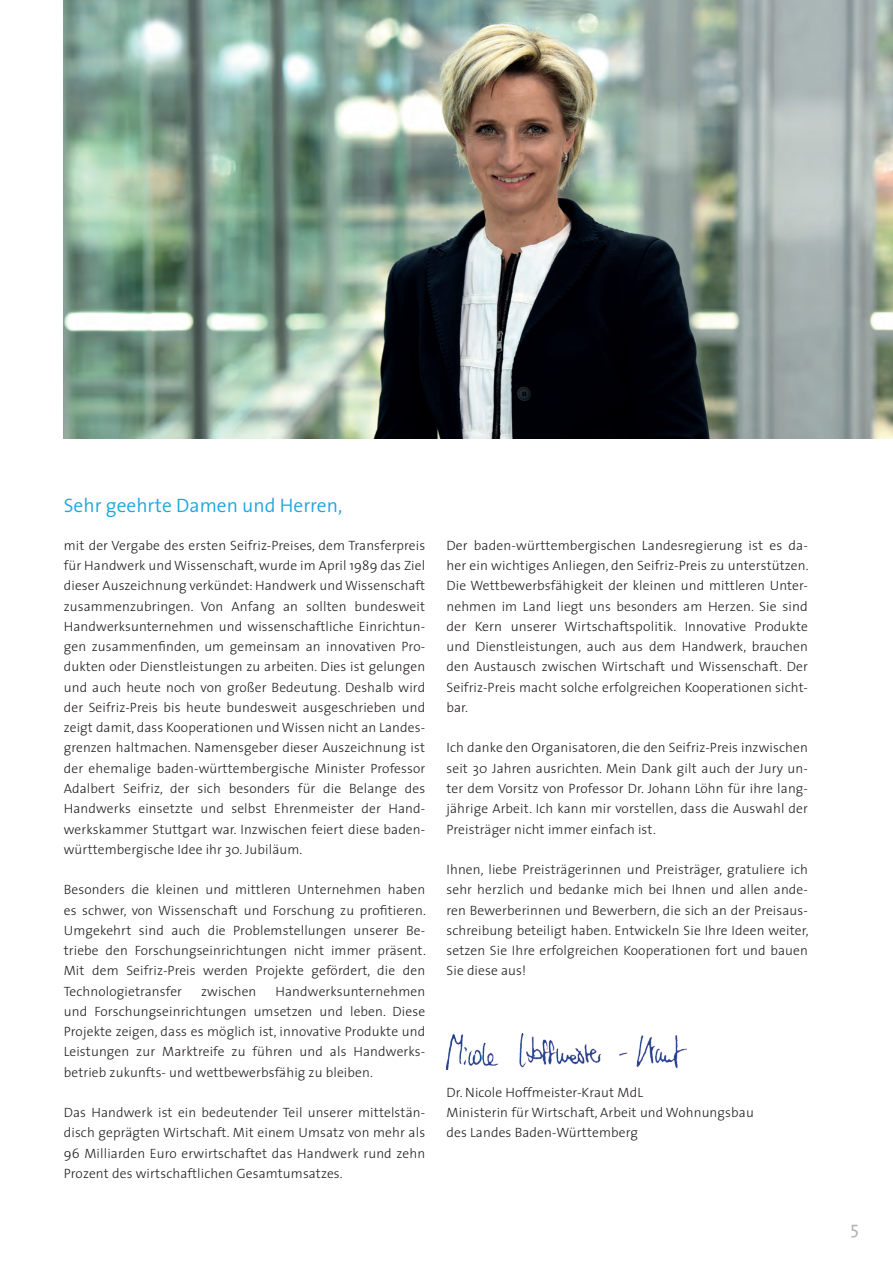
<style>
.page{position:relative;width:893px;height:1263px;background:#fff}
.page>*{position:absolute;margin:0;border:0;box-sizing:border-box;transform-origin:0 0}
.Subline{font:300 19.5px "The Sans";color:#1da6df}
.t1{font:18px "The Sans";color:#b2b3b7}
.Copy{font:300 13.5px/20.2px "The Sans";letter-spacing:.01em;color:#231f20;text-align:justify}
</style>
<div class="page">
<img style="left:446px;top:1033px;width:240px;height:36px">
<img style="left:64px;top:0;width:829px;height:438px">
<p class="Subline" style="left:64px;top:489px;width:280px">Sehr geehrte Damen und Herren,</p>
<p class="Copy" style="left:64px;top:535px;width:363px">mit der Vergabe des ersten Seifriz-Preises, dem Transferpreis für Handwerk und Wissenschaft, wurde im April 1989 das Ziel dieser Auszeichnung verkündet: Handwerk und Wissenschaft zusammenzubringen. Von Anfang an sollten bundesweit Handwerksunternehmen und wissenschaftliche Einrichtun&shy;gen zusammenfinden, um gemeinsam an innovativen Pro&shy;dukten oder Dienstleistungen zu arbeiten. Dies ist gelungen und auch heute noch von großer Bedeutung. Deshalb wird der Seifriz-Preis bis heute bundesweit ausgeschrieben und zeigt damit, dass Kooperationen und Wissen nicht an Landes&shy;grenzen haltmachen. Namensgeber dieser Auszeichnung ist der ehemalige baden-württembergische Minister Professor Adalbert Seifriz, der sich besonders für die Belange des Handwerks einsetzte und selbst Ehrenmeister der Hand&shy;werkskammer Stuttgart war. Inzwischen feiert diese baden&shy;württembergische Idee ihr 30. Jubiläum.</p>
<p class="Copy" style="left:64px;top:879px;width:364px">Besonders die kleinen und mittleren Unternehmen haben es schwer, von Wissenschaft und Forschung zu profitieren.<br>Umgekehrt sind auch die Problemstellungen unserer Be&shy;triebe den Forschungseinrichtungen nicht immer präsent.<br>Mit dem Seifriz-Preis werden Projekte gefördert, die den Technologietransfer</p>
<p class="Copy" style="left:64px;top:980px;width:363px;text-indent:212px">Handwerksunternehmen und Forschungseinrichtungen umsetzen und leben. Diese Projekte zeigen, dass es möglich ist, innovative Produkte und Leistungen zur Marktreife zu führen und als Handwerks&shy;betrieb zukunfts- und wettbewerbsfähig zu bleiben.</p>
<p class="Copy" style="left:64px;top:1102px;width:363px">Das Handwerk ist ein bedeutender Teil unserer mittelstän&shy;disch geprägten Wirtschaft. Mit einem Umsatz von mehr als 96 Milliarden Euro erwirtschaftet das Handwerk rund zehn Prozent des wirtschaftlichen Gesamtumsatzes.</p>
<p class="Copy" style="left:201px;top:980px;width:57px">zwischen</p>
<p class="Copy" style="left:446px;top:535px;width:363px">Der baden-württembergischen Landesregierung ist es da&shy;her ein wichtiges Anliegen, den Seifriz-Preis zu unterstützen.<br>Die Wettbewerbsfähigkeit der kleinen und mittleren Unter&shy;nehmen im Land liegt uns besonders am Herzen. Sie sind der Kern unserer Wirtschaftspolitik. Innovative Produkte und Dienstleistungen, auch aus dem Handwerk, brauchen den Austausch zwischen Wirtschaft und Wissenschaft. Der Seifriz-Preis macht solche erfolgreichen Kooperationen sicht&shy;bar.</p>
<p class="Copy" style="left:446px;top:737px;width:363px">Ich danke den Organisatoren, die den Seifriz-Preis inzwischen seit 30 Jahren ausrichten. Mein Dank gilt auch der Jury un&shy;ter dem Vorsitz von Professor Dr. Johann Löhn für ihre lang&shy;jährige Arbeit. Ich kann mir vorstellen, dass die Auswahl der Preisträger nicht immer einfach ist.</p>
<p class="Copy" style="left:446px;top:859px;width:364px">Ihnen, liebe Preisträgerinnen und Preisträger, gratuliere ich sehr herzlich und bedanke mich bei Ihnen und allen ande&shy;ren Bewerberinnen und Bewerbern, die sich an der Preisaus&shy;schreibung beteiligt haben. Entwickeln Sie Ihre Ideen weiter, setzen Sie Ihre erfolgreichen Kooperationen fort und bauen Sie diese aus!</p>
<p class="Copy" style="left:446px;top:1082px;width:309px;text-align:left">Dr. Nicole Hoffmeister-Kraut MdL<br>Ministerin für Wirtschaft, Arbeit und Wohnungsbau des Landes Baden-Württemberg</p>
<h2 class="t1" style="left:850px;top:1212px;width:10px">5</h2>
</div>
